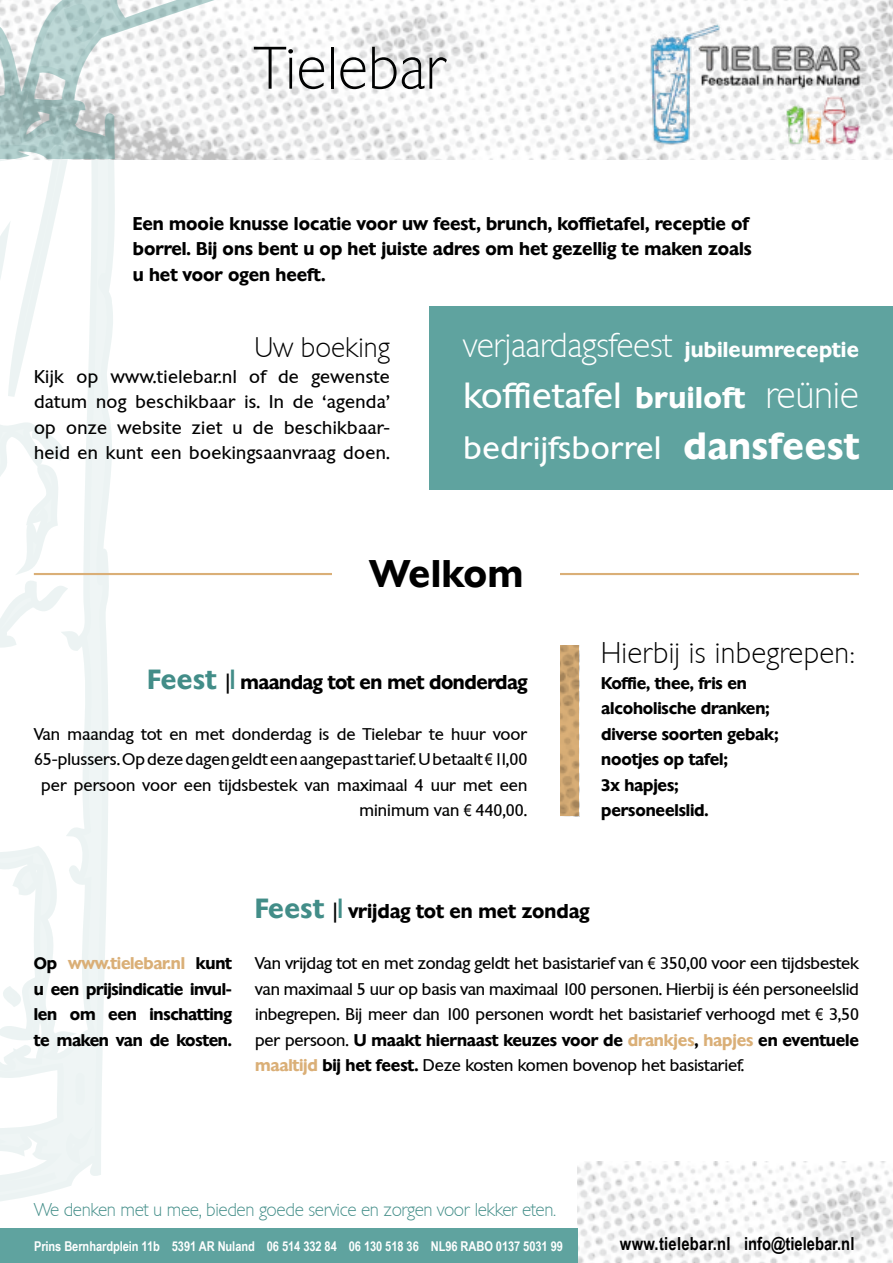
<style>
.page{position:relative;width:893px;height:1263px;background:#fff}
.page>*{position:absolute;margin:0;border:0;box-sizing:border-box;transform-origin:0 0}
.t1{font:200 58.05px "Chantilly";color:#000101}
.t2{font:600 37.5px "Chantilly";letter-spacing:.02em;color:#000}
.t3{font:35.4px "Chantilly";letter-spacing:.01em;color:#fff}
.t4{font:200 33px "Chantilly";letter-spacing:-.01em;color:#fff}
.t5{font:31.5px "Chantilly";letter-spacing:.02em;color:#fff}
.t6{font:200 28.5px "Chantilly";letter-spacing:.01em;color:#000}
.t7{font:200 27px "Chantilly";color:#000}
.t8{font:600 19.5px "Chantilly";letter-spacing:-.02em;color:#000}
.t9{font:600 19.5px "Chantilly";color:#000}
.t10{font:600 18px/25.5px "Chantilly";color:#000}
.t11{font:18px/25.5px "Chantilly";letter-spacing:.02em;color:#000;text-align:justify}
.t12{font:700 18px "Arial Narrow";color:#000}
.t13{font:200 17.7px "Chantilly";letter-spacing:-.02em;color:#428d88}
.t14{font:16.5px/25.5px "Chantilly";color:#000;text-align:right}
.t15{font:600 16.5px/25.5px "Chantilly";letter-spacing:-.01em;color:#000}
.t16{font:700 13.5px "Arial Narrow";letter-spacing:-.005em;color:#fff}
.s1{font-weight:600;font-size:21px}
.s2{font-weight:600;font-size:29.25px}
.s3{font-weight:200;font-size:36.9px}
.s4{font-weight:600;font-size:36.9px}
.s5{font-size:27px;color:#428d88}
.s6{font-family:"Arial Narrow";font-weight:700;font-size:21px}
.s7{font-family:"Arial Narrow"}
.s8{color:#daaf77}
.s9{font-weight:600}
.s10{font-weight:600;color:#daaf77}
</style>
<div class="page">
<img style="left:577px;top:1162px;width:316px;height:101px">
<div style="left:0;top:1229px;width:577px;height:34px;background:#5fa39f"></div>
<svg style="left:0;top:159px;width:447px;height:1042px"></svg>
<svg style="left:0;top:220px;width:11px;height:93px"></svg>
<svg style="left:0;top:421px;width:68px;height:474px"></svg>
<svg style="left:65px;top:1127px;width:28px;height:37px"></svg>
<img style="left:448px;top:0;width:445px;height:159px">
<svg style="left:0;top:0;width:448px;height:159px"></svg>
<svg style="left:37px;top:113px;width:33px;height:40px"></svg>
<img style="left:639px;top:18px;width:233px;height:132px">
<div style="left:429px;top:306px;width:464px;height:184px;background:#5fa39f"></div>
<img style="left:560px;top:645px;width:19px;height:171px">
<hr style="left:34px;top:573px;width:825px;height:2px;background:#daaf77">
<div style="left:333px;top:542px;width:227px;height:60px;background:#fff"></div>
<h1 class="t1" style="left:255px;top:33px;width:192px">Tielebar</h1>
<p class="t10" style="left:133px;top:210px;width:620px">Een mooie knusse locatie voor uw feest, brunch, koffietafel, receptie of borrel. Bij ons bent u op het juiste adres om het gezellig te maken zoals u het voor ogen heeft.</p>
<h3 class="t7" style="left:255px;top:331px;width:137px">Uw boeking</h3>
<p class="t11" style="left:34px;top:363px;width:357px">Kijk op www.tielebar.nl of de gewenste datum nog beschikbaar is. In de ‘agenda’ op onze website ziet u de beschikbaar&shy;heid en kunt een boekingsaanvraag doen.</p>
<h3 class="t4" style="left:463px;top:325px;width:397px">verjaardagsfeest <span class="s1">jubileumreceptie</span></h3>
<h3 class="t3" style="left:463px;top:373px;width:397px">koffietafel <span class="s2">bruiloft</span> <span class="s3">reünie</span></h3>
<h3 class="t5" style="left:463px;top:428px;width:397px">bedrijfsborrel <span class="s4">dansfeest</span></h3>
<h2 class="t2" style="left:370px;top:548px;width:155px">Welkom</h2>
<p class="t8" style="left:148px;top:669px;width:381px"><span class="s5">Feest</span> <span class="s6">|</span><span class="s5">|</span> maandag tot en met donderdag</p>
<p class="t14" style="left:34px;top:721px;width:495px">Van maandag tot en met donderdag is de Tielebar te huur voor 65-plussers. Op deze dagen geldt een aangepast tarief. U betaalt <span class="s7">€</span> 11,00 per persoon voor een tijdsbestek van maximaal 4 uur met een minimum van <span class="s7">€</span> 440,00.</p>
<h3 class="t6" style="left:601px;top:636px;width:255px">Hierbij is inbegrepen:</h3>
<p class="t15" style="left:601px;top:670px;width:179px">Koffie, thee, fris en alcoholische dranken; diverse soorten gebak; nootjes op tafel;<br>3x hapjes; personeelslid.</p>
<p class="t15" style="left:34px;top:950px;width:199px;text-align:justify">Op <span class="s8">www.tielebar.nl</span> kunt u een prijsindicatie invul&shy;len om een inschatting te maken van de kosten.</p>
<p class="t9" style="left:255px;top:898px;width:336px"><span class="s5">Feest</span> <span class="s6">|</span><span class="s5">|</span> vrijdag tot en met zondag</p>
<p class="t14" style="left:255px;top:950px;width:605px;text-align:justify">Van vrijdag tot en met zondag geldt het basistarief van <span class="s7">€</span> 350,00 voor een tijdsbestek van maximaal 5 uur op basis van maximaal 100 personen. Hierbij is één personeelslid inbegrepen. Bij meer dan 100 personen wordt het basistarief verhoogd met <span class="s7">€</span> 3,50 per persoon. <span class="s9">U maakt hiernaast keuzes voor de</span> <span class="s10">drankjes</span><span class="s9">,</span> <span class="s10">hapjes</span> <span class="s9">en eventuele </span><span class="s10">maaltijd</span> <span class="s9">bij het feest.</span> Deze kosten komen bovenop het basistarief.</p>
<p class="t13" style="left:34px;top:1199px;width:524px">We denken met u mee, bieden goede service en zorgen voor lekker eten.</p>
<p class="t16" style="left:34px;top:1235px;width:530px">Prins Bernhardplein 11b 5391 AR Nuland 06 514 332 84 06 130 518 36 NL96 RABO 0137 5031 99</p>
<p class="t12" style="left:620px;top:1230px;width:236px">www.tielebar.nl info@tielebar.nl</p>
</div>
